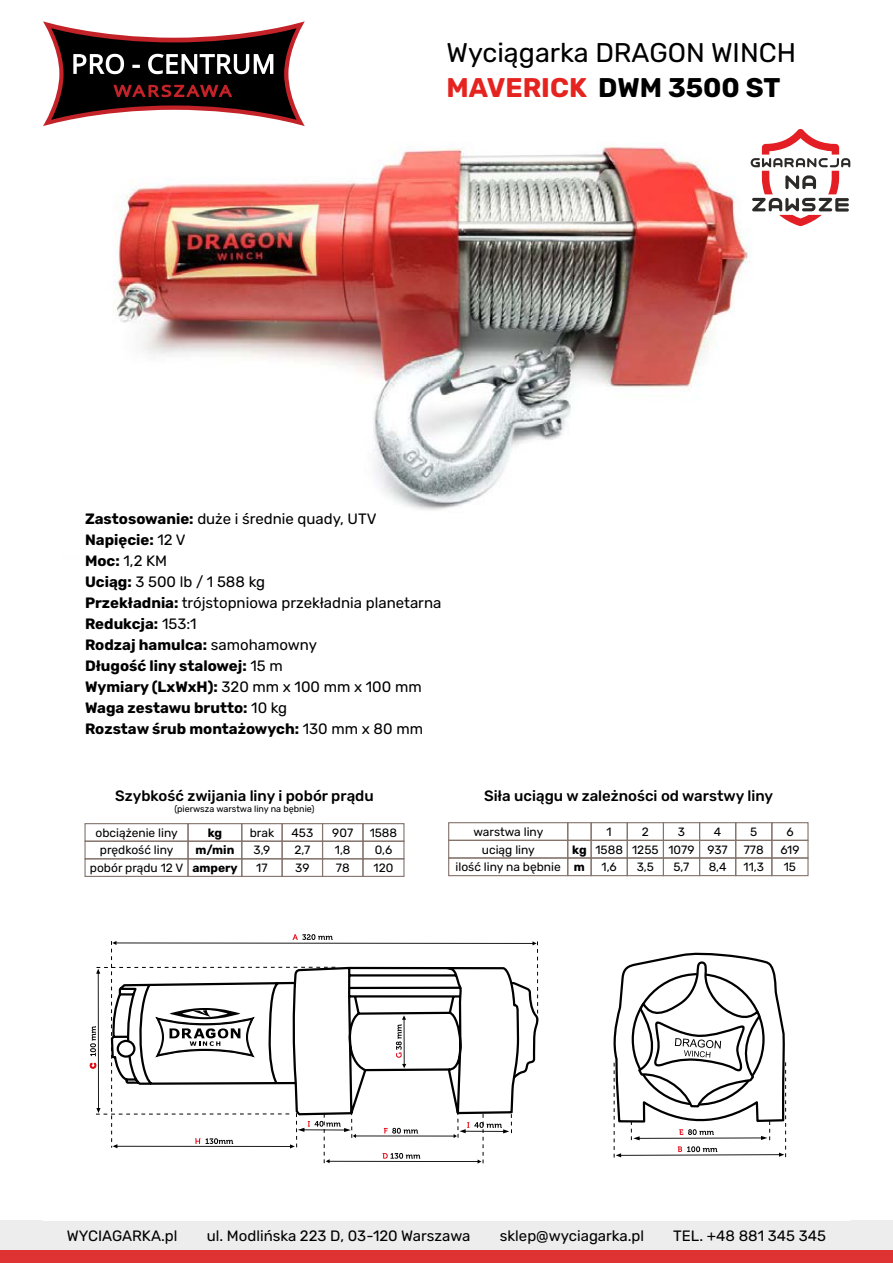
<style>
.page{position:relative;width:893px;height:1263px;background:#fff}
.page>*{position:absolute;margin:0;border:0;box-sizing:border-box;transform-origin:0 0}
.t1{font:27px/34.5px "Rubik";color:#000}
.t2{font:700 15px/21px "Rubik";color:#000}
.t3{font:15px "Rubik";color:#000}
.t4{font:500 15px "Rubik";color:#000}
.t5{font:12px "Rubik";color:#000}
.t6{font:700 12px "Rubik";color:#000}
.t7{font:9px "Rubik";color:#000}
.s1{font-weight:700;color:#e5231f}
.s2{font-weight:700}
.s3{font-weight:400}
</style>
<div class="page">
<div style="left:0;top:1250px;width:893px;height:13px;background:#df3232"></div>
<div style="left:0;top:1220px;width:893px;height:30px;background:#ededed"></div>
<svg style="left:43px;top:21px;width:262px;height:105px"></svg>
<img style="left:113px;top:145px;width:638px;height:365px">
<svg style="left:751px;top:129px;width:99px;height:97px"></svg>
<svg style="left:90px;top:934px;width:449px;height:230px"></svg>
<svg style="left:613px;top:952px;width:173px;height:206px"></svg>
<div style="left:735px;top:857px;width:37px;height:19px;border:1px solid #84746c"></div>
<div style="left:699px;top:857px;width:37px;height:19px;border:1px solid #84746c"></div>
<div style="left:663px;top:857px;width:37px;height:19px;border:1px solid #84746c"></div>
<div style="left:627px;top:857px;width:37px;height:19px;border:1px solid #84746c"></div>
<div style="left:591px;top:857px;width:37px;height:19px;border:1px solid #84746c"></div>
<div style="left:567px;top:857px;width:25px;height:19px;border:1px solid #84746c"></div>
<div style="left:448px;top:857px;width:120px;height:19px;border:1px solid #84746c"></div>
<div style="left:448px;top:840px;width:120px;height:18px;border:1px solid #84746c"></div>
<div style="left:567px;top:840px;width:25px;height:18px;border:1px solid #84746c"></div>
<div style="left:735px;top:840px;width:37px;height:18px;border:1px solid #84746c"></div>
<div style="left:591px;top:840px;width:37px;height:18px;border:1px solid #84746c"></div>
<div style="left:627px;top:840px;width:37px;height:18px;border:1px solid #84746c"></div>
<div style="left:663px;top:840px;width:37px;height:18px;border:1px solid #84746c"></div>
<div style="left:699px;top:840px;width:37px;height:18px;border:1px solid #84746c"></div>
<div style="left:567px;top:822px;width:25px;height:19px;border:1px solid #84746c"></div>
<div style="left:448px;top:822px;width:120px;height:19px;border:1px solid #84746c"></div>
<div style="left:591px;top:822px;width:37px;height:19px;border:1px solid #84746c"></div>
<div style="left:627px;top:822px;width:37px;height:19px;border:1px solid #84746c"></div>
<div style="left:663px;top:822px;width:37px;height:19px;border:1px solid #84746c"></div>
<div style="left:699px;top:822px;width:37px;height:19px;border:1px solid #84746c"></div>
<div style="left:735px;top:822px;width:37px;height:19px;border:1px solid #84746c"></div>
<div style="left:84px;top:858px;width:105px;height:19px;border:1px solid #84746c"></div>
<div style="left:187px;top:858px;width:55px;height:19px;border:1px solid #84746c"></div>
<div style="left:241px;top:858px;width:42px;height:19px;border:1px solid #84746c"></div>
<div style="left:282px;top:858px;width:41px;height:19px;border:1px solid #84746c"></div>
<div style="left:322px;top:858px;width:42px;height:19px;border:1px solid #84746c"></div>
<div style="left:362px;top:858px;width:42px;height:19px;border:1px solid #84746c"></div>
<div style="left:84px;top:841px;width:105px;height:18px;border:1px solid #84746c"></div>
<div style="left:187px;top:841px;width:55px;height:18px;border:1px solid #84746c"></div>
<div style="left:241px;top:841px;width:42px;height:18px;border:1px solid #84746c"></div>
<div style="left:282px;top:841px;width:41px;height:18px;border:1px solid #84746c"></div>
<div style="left:322px;top:841px;width:42px;height:18px;border:1px solid #84746c"></div>
<div style="left:362px;top:841px;width:42px;height:18px;border:1px solid #84746c"></div>
<div style="left:84px;top:823px;width:105px;height:19px;border:1px solid #84746c"></div>
<div style="left:187px;top:823px;width:55px;height:19px;border:1px solid #84746c"></div>
<div style="left:241px;top:823px;width:42px;height:19px;border:1px solid #84746c"></div>
<div style="left:282px;top:823px;width:41px;height:19px;border:1px solid #84746c"></div>
<div style="left:322px;top:823px;width:42px;height:19px;border:1px solid #84746c"></div>
<div style="left:362px;top:823px;width:42px;height:19px;border:1px solid #84746c"></div>
<div style="left:771px;top:857px;width:38px;height:19px;border:1px solid #84746c"></div>
<div style="left:771px;top:840px;width:38px;height:18px;border:1px solid #84746c"></div>
<div style="left:771px;top:822px;width:38px;height:19px;border:1px solid #84746c"></div>
<h1 class="t1" style="left:446px;top:36px;width:351px">Wyciągarka DRAGON WINCH<br><span class="s1">MAVERICK</span> <span class="s2">DWM 3500 ST</span></h1>
<p class="t2" style="left:85px;top:509px;width:358px">Zastosowanie: <span class="s3">duże i średnie quady, UTV<br></span>Napięcie: <span class="s3">12 V<br></span>Moc: <span class="s3">1,2 KM<br></span>Uciąg: <span class="s3">3 500 lb / 1 588 kg<br></span>Przekładnia: <span class="s3">trójstopniowa przekładnia planetarna<br></span>Redukcja: <span class="s3">153:1<br></span>Rodzaj hamulca: <span class="s3">samohamowny<br></span>Długość liny stalowej: <span class="s3">15 m<br></span>Wymiary (LxWxH): <span class="s3">320 mm x 100 mm x 100 mm<br></span>Waga zestawu brutto: <span class="s3">10 kg<br></span>Rozstaw śrub montażowych: <span class="s3">130 mm x 80 mm</span></p>
<p class="t4" style="left:115px;top:787px;width:260px">Szybkość zwijania liny i pobór prądu</p>
<p class="t4" style="left:484px;top:787px;width:291px">Siła uciągu w zależności od warstwy liny</p>
<p class="t7" style="left:174px;top:804px;width:142px">(pierwsza warstwa liny na bębnie)</p>
<p class="t5" style="left:96px;top:826px;width:84px">obciążenie liny</p>
<p class="t6" style="left:208px;top:825px;width:16px">kg</p>
<p class="t5" style="left:250px;top:826px;width:26px">brak</p>
<p class="t5" style="left:291px;top:826px;width:23px">453</p>
<p class="t5" style="left:332px;top:826px;width:22px">907</p>
<p class="t5" style="left:370px;top:826px;width:29px">1588</p>
<p class="t5" style="left:473px;top:825px;width:71px">warstwa liny</p>
<p class="t5" style="left:607px;top:825px;width:7px">1</p>
<p class="t5" style="left:642px;top:825px;width:9px">2</p>
<p class="t5" style="left:678px;top:825px;width:9px">3</p>
<p class="t5" style="left:714px;top:825px;width:9px">4</p>
<p class="t5" style="left:750px;top:825px;width:9px">5</p>
<p class="t5" style="left:786px;top:825px;width:9px">6</p>
<p class="t5" style="left:100px;top:843px;width:75px">prędkość liny</p>
<p class="t6" style="left:195px;top:843px;width:41px">m/min</p>
<p class="t5" style="left:254px;top:843px;width:18px">3,9</p>
<p class="t5" style="left:294px;top:843px;width:17px">2,7</p>
<p class="t5" style="left:335px;top:843px;width:17px">1,8</p>
<p class="t5" style="left:375px;top:843px;width:19px">0,6</p>
<p class="t5" style="left:482px;top:843px;width:55px">uciąg liny</p>
<p class="t5" style="left:572px;top:843px;width:157px"><span class="s2">kg</span> 1588 1255 1079 937</p>
<p class="t5" style="left:744px;top:843px;width:21px">778</p>
<p class="t5" style="left:780px;top:843px;width:21px">619</p>
<p class="t5" style="left:90px;top:861px;width:149px">pobór prądu 12 V <span class="s2">ampery</span></p>
<p class="t5" style="left:256px;top:861px;width:13px">17</p>
<p class="t5" style="left:295px;top:861px;width:16px">39</p>
<p class="t5" style="left:336px;top:861px;width:15px">78</p>
<p class="t5" style="left:374px;top:861px;width:21px">120</p>
<p class="t5" style="left:456px;top:860px;width:131px">ilość liny na bębnie <span class="s2">m</span></p>
<p class="t5" style="left:602px;top:860px;width:17px">1,6</p>
<p class="t5" style="left:637px;top:860px;width:19px">3,5</p>
<p class="t5" style="left:674px;top:860px;width:17px">5,7</p>
<p class="t5" style="left:709px;top:860px;width:19px">8,4</p>
<p class="t5" style="left:743px;top:860px;width:22px">11,3</p>
<p class="t5" style="left:784px;top:860px;width:14px">15</p>
<p class="t3" style="left:67px;top:1227px;width:112px">WYCIAGARKA.pl</p>
<p class="t3" style="left:207px;top:1227px;width:265px">ul. Modlińska 223 D, 03-120 Warszawa</p>
<p class="t3" style="left:500px;top:1227px;width:146px">sklep@wyciagarka.pl</p>
<p class="t3" style="left:673px;top:1227px;width:154px">TEL. +48 881 345 345</p>
</div>
